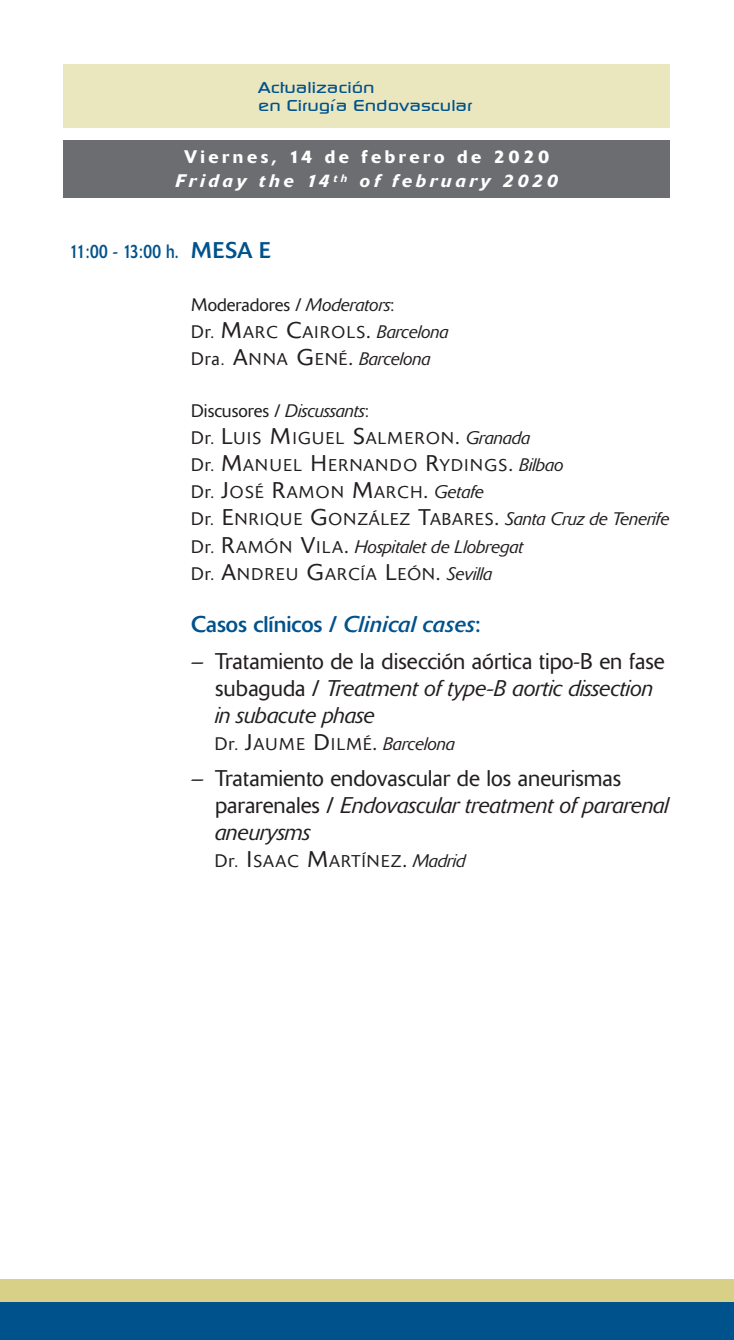
<style>
.page{position:relative;width:734px;height:1340px;background:#fff}
.page>*{position:absolute;margin:0;border:0;box-sizing:border-box;transform-origin:0 0}
.t1{font:300 22.5px/27px "Delta";color:#231f20}
.t2{font:22.5px "Delta";color:#00528c}
.t3{font:19.12px "Delta";letter-spacing:-.04em;color:#00528c;scale:.8 1}
.t4{font:italic 300 18px "Delta";color:#231f20}
.t5{font:500 18px/24.8px "Delta";letter-spacing:.2em;color:#fff;text-align:center}
.t6{font:300 18px "Delta";color:#231f20}
.t7{font:300 16.88px/27px "Delta";letter-spacing:.085em;color:#231f20}
.t8{font:300 16.88px "Delta";letter-spacing:.065em;color:#231f20}
.t9{font:500 15.75px/18px "Continuum";color:#00528c;scale:1.3 1}
.s1{font-style:italic}
.s2{font-size:22.5px}
.s3{font-size:18px}
.s4{font-style:italic;font-size:18px}
.s5{font-style:normal}
.s6{font-style:normal;font-size:22.5px}
.s7{font-style:normal;font-size:16.88px}
</style>
<div class="page">
<div style="left:0;top:1279px;width:733px;height:57px;background:#d8d087"></div>
<div style="left:0;top:1301px;width:733px;height:38px;background:#00528c"></div>
<div style="left:64px;top:64px;width:605px;height:64px;background:#eae6be"></div>
<div style="left:64px;top:140px;width:605px;height:58px;background:#6c6d70"></div>
<p class="t9" style="left:258px;top:79px;width:166px">Actualización<br>en Cirugía Endovascular</p>
<p class="t5" style="left:175px;top:146px;width:384px">Viernes, 14 de febrero de 2020<br><span class="s1">Friday the 14</span> <sup>th</sup> <span class="s1">of february 2020</span></p>
<p class="t3" style="left:70px;top:245px;width:253px">11:00 - 13:00 h. <span class="s2">MESA E</span></p>
<p class="t6" style="left:191px;top:298px;width:205px">Moderadores / <span class="s1">Moderators</span>:</p>
<p class="t7" style="left:191px;top:320px;width:259px"><span class="s3">Dr.</span> <span class="s2">M</span>ARC <span class="s2">C</span>AIROLS<span class="s2">.</span> <span class="s4">Barcelona</span></p>
<p class="t4" style="left:191px;top:352px;width:241px"><span class="s5">Dra.</span> <span class="s6">A</span><span class="s7">NNA</span> <span class="s6">G</span><span class="s7">ENÉ</span><span class="s6">.</span> Barcelona</p>
<p class="t6" style="left:191px;top:405px;width:179px">Discusores / <span class="s1">Discussants</span>:</p>
<p class="t7" style="left:191px;top:427px;width:479px"><span class="s3">Dr.</span> <span class="s2">L</span>UIS <span class="s2">M</span>IGUEL <span class="s2">S</span>ALMERON<span class="s2">.</span> <span class="s4">Granada<br></span><span class="s3">Dr.</span> <span class="s2">M</span>ANUEL <span class="s2">H</span>ERNANDO <span class="s2">R</span>YDINGS<span class="s2">.</span> <span class="s4">Bilbao<br></span><span class="s3">Dr.</span> <span class="s2">J</span>OSÉ <span class="s2">R</span>AMON <span class="s2">M</span>ARCH<span class="s2">.</span> <span class="s4">Getafe<br></span><span class="s3">Dr.</span> <span class="s2">E</span>NRIQUE <span class="s2">G</span>ONZÁLEZ <span class="s2">T</span>ABARES<span class="s2">.</span> <span class="s4">Santa Cruz de Tenerife</span></p>
<p class="t4" style="left:191px;top:540px;width:334px"><span class="s5">Dr.</span> <span class="s6">R</span><span class="s7">AMÓN</span> <span class="s6">V</span><span class="s7">ILA</span><span class="s6">.</span> Hospitalet de Llobregat</p>
<p class="t7" style="left:191px;top:562px;width:302px"><span class="s3">Dr.</span> <span class="s2">A</span>NDREU <span class="s2">G</span>ARCÍA <span class="s2">L</span>EÓN<span class="s2">.</span> <span class="s4">Sevilla</span></p>
<p class="t2" style="left:191px;top:616px;width:291px">Casos clínicos / <span class="s1">Clinical cases</span>:</p>
<p class="t1" style="left:215px;top:649px;width:451px;text-indent:-24px">– Tratamiento de la disección aórtica tipo-B en fase subaguda / <span class="s1">Treatment of type-B aortic dissection in subacute phase</span></p>
<p class="t4" style="left:215px;top:737px;width:241px"><span class="s5">Dr.</span> <span class="s6">J</span><span class="s7">AUME</span> <span class="s6">D</span><span class="s7">ILMÉ</span><span class="s6">.</span> Barcelona</p>
<p class="t1" style="left:215px;top:767px;width:455px;text-indent:-24px">– Tratamiento endovascular de los aneurismas pararenales / <span class="s1">Endovascular treatment of pararenal aneurysms</span></p>
<p class="t8" style="left:215px;top:855px;width:252px"><span class="s3">Dr.</span> <span class="s2">I</span>SAAC <span class="s2">M</span>ARTÍNEZ<span class="s2">.</span> <span class="s4">Madrid</span></p>
</div>
